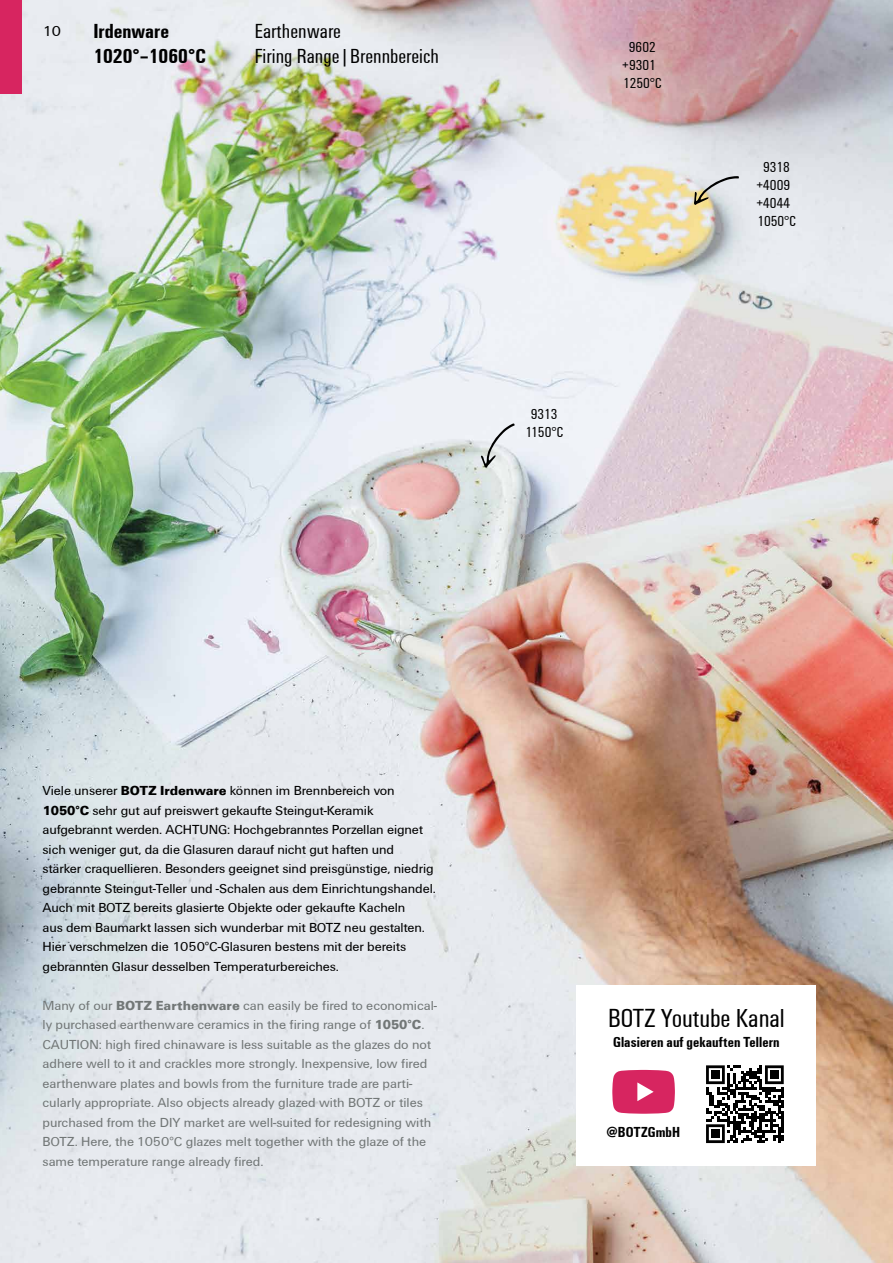
<style>
.page{position:relative;width:893px;height:1263px;background:#fff}
.page>*{position:absolute;margin:0;border:0;box-sizing:border-box;transform-origin:0 0}
.t1{font:27px "Weidmueller Condensed";letter-spacing:-.005em;color:#000}
.t2{font:21px/25.5px "Weidmueller Condensed";color:#000}
.t3{font:700 21px/25.2px "Weidmueller Condensed";color:#000}
.t4{font:15px/18px "Weidmueller Condensed";color:#000;text-align:center}
.t5{font:700 15px "Weidmueller Condensed";letter-spacing:.005em;color:#000}
.t6{font:15px "Weidmueller";color:#000}
.t7{font:13.5px/19.5px "Weidmueller";letter-spacing:-.005em;color:#000}
.t8{font:13.5px/19.5px "Weidmueller";color:#727777}
.s1{font-weight:700}
</style>
<div class="page">
<img style="left:0;top:0;width:893px;height:1263px">
<div style="left:0;top:0;width:21px;height:93px;background:#d72560"></div>
<svg style="left:576px;top:985px;width:240px;height:181px"></svg>
<svg style="left:481px;top:423px;width:34px;height:45px;background:#d1d4d7"></svg>
<svg style="left:694px;top:176px;width:45px;height:29px"></svg>
<p class="t6" style="left:43px;top:21px;width:20px">10</p>
<h2 class="t3" style="left:93px;top:18px;width:114px">Irdenware<br>1020°–1060°C</h2>
<h2 class="t2" style="left:255px;top:17px;width:186px">Earthenware<br>Firing Range|Brennbereich</h2>
<p class="t4" style="left:622px;top:37px;width:41px">9602 +9301<br>1250°C</p>
<p class="t4" style="left:525px;top:404px;width:39px">9313<br>1150°C</p>
<p class="t4" style="left:757px;top:158px;width:41px">9318 +4009 +4044<br>1050°C</p>
<p class="t7" style="left:43px;top:780px;width:395px">Viele unserer <span class="s1">BOTZ Irdenware</span> können im Brennbereich von <span class="s1">1050°C</span> sehr gut auf preiswert gekaufte Steingut-Keramik aufgebrannt werden. ACHTUNG: Hochgebranntes Porzellan eignet sich weniger gut, da die Glasuren darauf nicht gut haften und stärker craquellieren. Besonders geeignet sind preisgünstige, niedrig gebrannte Steingut-Teller und -Schalen aus dem Einrichtungshandel.<br>Auch mit BOTZ bereits glasierte Objekte oder gekaufte Kacheln<br>aus dem Baumarkt lassen sich wunderbar mit BOTZ neu gestalten.<br>Hier verschmelzen die 1050°C-Glasuren bestens mit der bereits gebrannten Glasur desselben Temperaturbereiches.</p>
<p class="t8" style="left:43px;top:995px;width:396px">Many of our <span class="s1">BOTZ Earthenware</span> can easily be fired to economical&shy;ly purchased earthenware ceramics in the firing range of <span class="s1">1050°C</span>.<br>CAUTION: high fired chinaware is less suitable as the glazes do not adhere well to it and crackles more strongly. Inexpensive, low fired earthenware plates and bowls from the furniture trade are parti&shy;cularly appropriate. Also objects already glazed with BOTZ or tiles purchased from the DIY market are well-suited for redesigning with BOTZ. Here, the 1050°C glazes melt together with the glaze of the same temperature range already fired.</p>
<h1 class="t1" style="left:608px;top:1001px;width:178px">BOTZ Youtube Kanal</h1>
<p class="t5" style="left:613px;top:1031px;width:168px">Glasieren auf gekauften Tellern</p>
<p class="t5" style="left:607px;top:1121px;width:75px">@BOTZGmbH</p>
</div>
